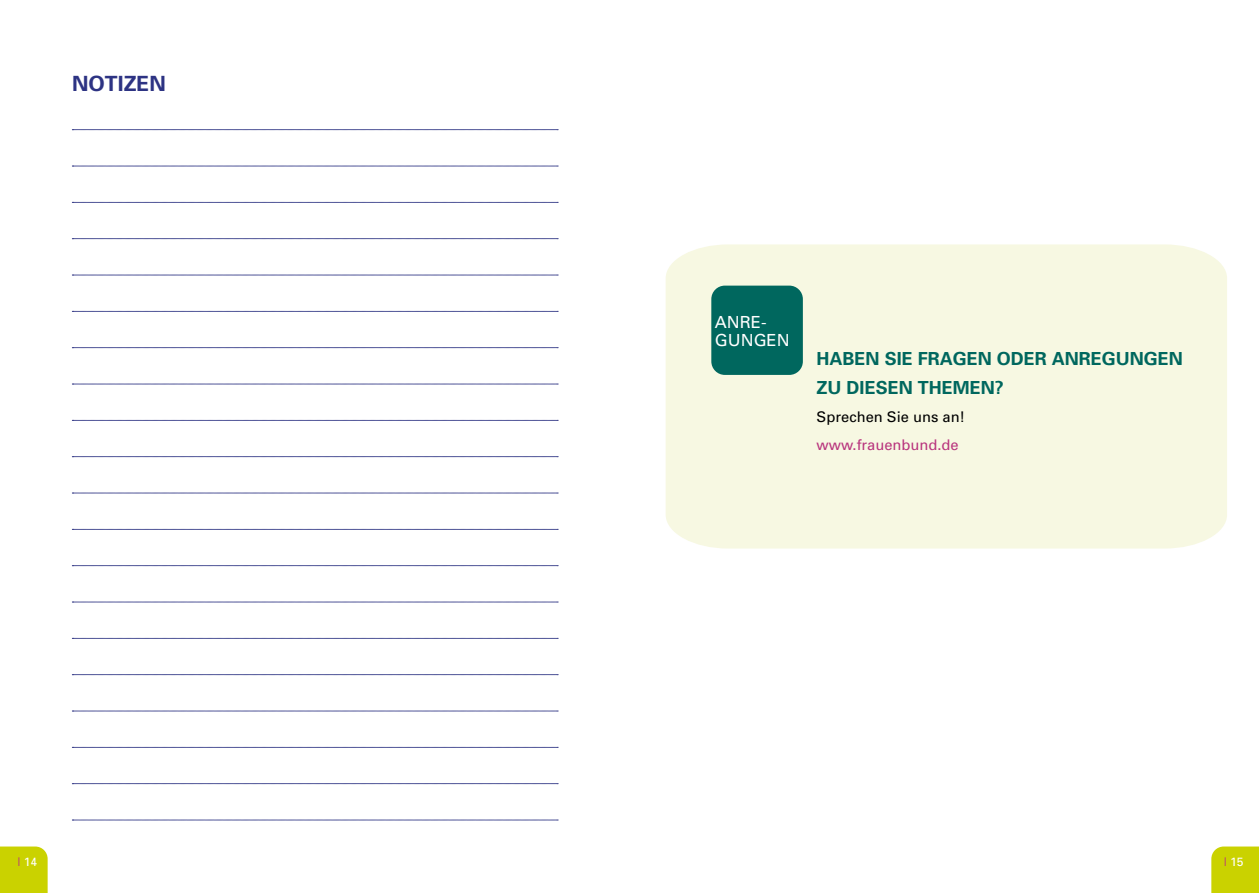
<style>
.page{position:relative;width:1259px;height:893px;background:#fff}
.page>*{position:absolute;margin:0;border:0;box-sizing:border-box;transform-origin:0 0}
.t1{font:700 21px "Univers";color:#2d3383}
.t2{font:700 18px/28.3px "Univers";color:#00675e}
.t3{font:16.65px/18.6px "Univers";color:#fff}
.t4{font:14.7px "Univers";color:#000}
.t5{font:14.7px "Univers";color:#b9367e}
.t6{font:12px "Univers";color:#fff}
.s1{color:#b9367e}
</style>
<div class="page">
<div style="left:1211px;top:846px;width:48px;height:47px;background:#cad200"></div>
<div style="left:0;top:846px;width:48px;height:47px;background:#cad200"></div>
<svg style="left:72px;top:129px;width:486px;height:1px"></svg>
<svg style="left:72px;top:166px;width:486px;height:1px"></svg>
<svg style="left:72px;top:202px;width:486px;height:1px"></svg>
<svg style="left:72px;top:238px;width:486px;height:1px"></svg>
<svg style="left:72px;top:275px;width:486px;height:1px"></svg>
<svg style="left:72px;top:311px;width:486px;height:1px"></svg>
<svg style="left:72px;top:347px;width:486px;height:1px"></svg>
<svg style="left:72px;top:384px;width:486px;height:1px"></svg>
<svg style="left:72px;top:420px;width:486px;height:1px"></svg>
<svg style="left:72px;top:456px;width:486px;height:1px"></svg>
<svg style="left:72px;top:493px;width:486px;height:1px"></svg>
<svg style="left:72px;top:529px;width:486px;height:1px"></svg>
<svg style="left:72px;top:565px;width:486px;height:1px"></svg>
<svg style="left:72px;top:602px;width:486px;height:1px"></svg>
<svg style="left:72px;top:638px;width:486px;height:1px"></svg>
<svg style="left:72px;top:674px;width:486px;height:1px"></svg>
<svg style="left:72px;top:711px;width:486px;height:1px"></svg>
<svg style="left:72px;top:747px;width:486px;height:1px"></svg>
<svg style="left:72px;top:783px;width:486px;height:1px"></svg>
<svg style="left:72px;top:820px;width:486px;height:1px"></svg>
<div style="left:665px;top:244px;width:562px;height:305px;background:#f7f8e2"></div>
<div style="left:711px;top:286px;width:92px;height:89px;background:#00675e;border-radius:13px"></div>
<p class="t1" style="left:72px;top:70px;width:95px">NOTIZEN</p>
<p class="t3" style="left:715px;top:312px;width:77px">ANRE-<br>GUNGEN</p>
<p class="t2" style="left:816px;top:344px;width:368px">HABEN SIE FRAGEN ODER ANREGUNGEN<br>ZU DIESEN THEMEN?</p>
<p class="t4" style="left:816px;top:408px;width:150px">Sprechen Sie uns an!</p>
<p class="t5" style="left:816px;top:436px;width:144px">www.frauenbund.de</p>
<p class="t6" style="left:17px;top:854px;width:21px"><span class="s1">|</span> 14</p>
<p class="t6" style="left:1223px;top:854px;width:21px"><span class="s1">|</span> 15</p>
</div>
